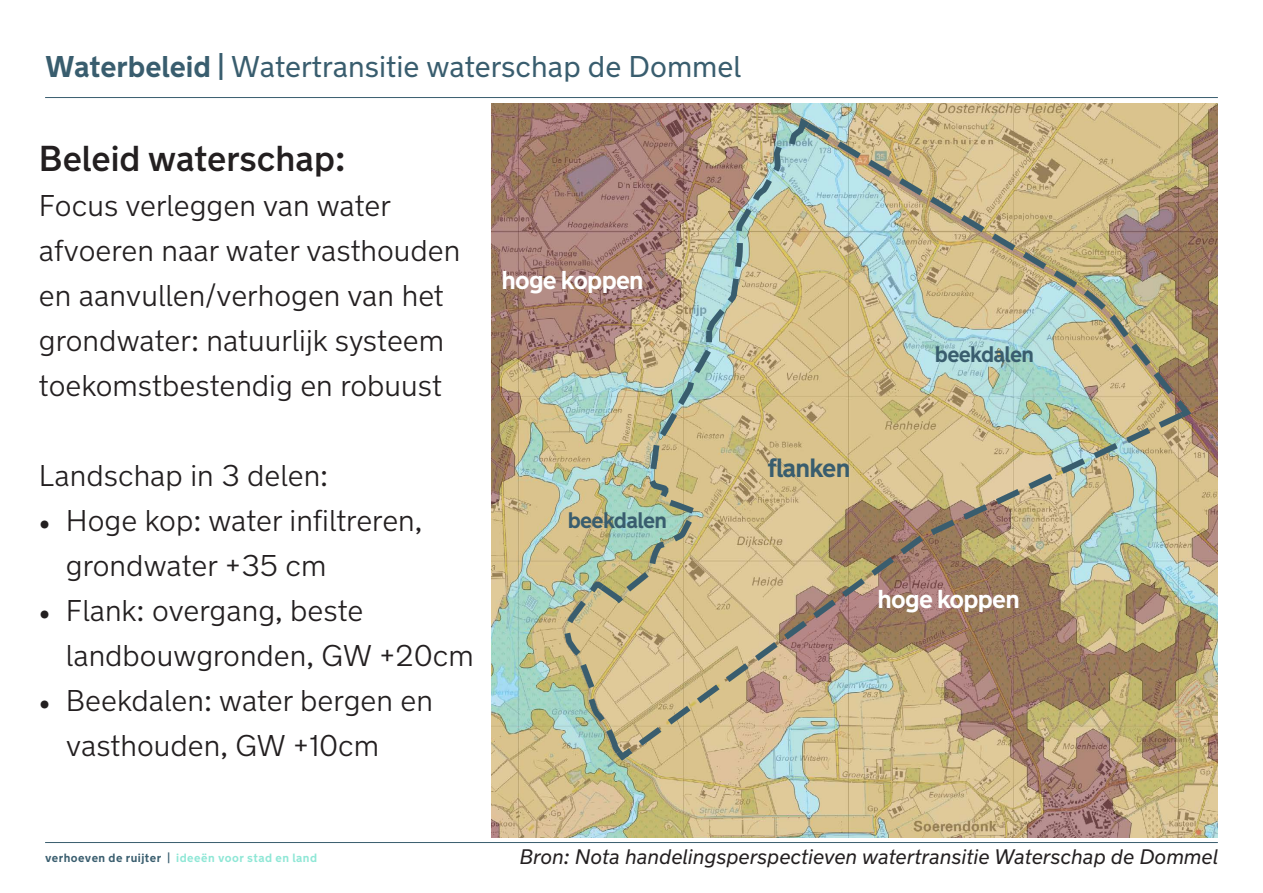
<style>
.page{position:relative;width:1263px;height:893px;background:#fff}
.page>*{position:absolute;margin:0;border:0;box-sizing:border-box;transform-origin:0 0}
.t1{font:500 36px "New Transport";color:#231f20}
.t2{font:300 30px/45px "New Transport";color:#231f20}
.t3{font:30px "New Transport";color:#395d6e}
.t4{font:700 26.4px "New Transport";letter-spacing:-.03em;color:#395d6e}
.t5{font:700 25.8px "New Transport";letter-spacing:-.03em;color:#fff}
.t6{font:700 22.5px "New Transport";letter-spacing:-.03em;color:#395d6e}
.t7{font:italic 21px "New Transport";color:#231f20}
.t8{font:700 12px "New Transport";letter-spacing:.04em;color:#8fe7d6}
.s1{font-weight:700}
.s2{font-family:"Minion Pro";font-weight:400}
.s3{color:#395d6e}
</style>
<div class="page">
<hr style="left:45px;top:842px;width:1173px;height:1px;background:#395d6e">
<hr style="left:45px;top:97px;width:1173px;height:1px;background:#395d6e">
<img style="left:491px;top:104px;width:726px;height:733px">
<svg style="left:802px;top:119px;width:389px;height:289px"></svg>
<svg style="left:1176px;top:402px;width:17px;height:19px"></svg>
<svg style="left:813px;top:408px;width:374px;height:353px"></svg>
<img style="left:563px;top:121px;width:250px;height:643px">
<p class="t3" style="left:45px;top:48px;width:697px"><span class="s1">Waterbeleid |</span> Watertransitie waterschap de Dommel</p>
<p class="t1" style="left:39px;top:136px;width:308px">Beleid waterschap:</p>
<p class="t2" style="left:39px;top:183px;width:423px">Focus verleggen van water afvoeren naar water vasthouden en aanvullen/verhogen van het grondwater: natuurlijk systeem toekomstbestendig en robuust</p>
<p class="t2" style="left:39px;top:453px;width:291px">Landschap in 3 delen:</p>
<p class="t2" style="left:66px;top:498px;width:358px;text-indent:-27px"><span class="s2">•</span> Hoge kop: water infiltreren, grondwater +35 cm</p>
<p class="t2" style="left:66px;top:588px;width:409px;text-indent:-27px"><span class="s2">•</span> Flank: overgang, beste landbouwgronden, GW +20cm</p>
<p class="t2" style="left:66px;top:678px;width:369px;text-indent:-27px"><span class="s2">•</span> Beekdalen: water bergen en vasthouden, GW +10cm</p>
<p class="t5" style="left:501px;top:264px;width:144px">hoge koppen</p>
<p class="t6" style="left:568px;top:506px;width:101px">beekdalen</p>
<p class="t4" style="left:767px;top:451px;width:84px">flanken</p>
<p class="t6" style="left:935px;top:339px;width:101px">beekdalen</p>
<p class="t5" style="left:878px;top:582px;width:144px">hoge koppen</p>
<p class="t8" style="left:45px;top:850px;width:274px"><span class="s3">verhoeven de ruijter |</span> ideeën voor stad en land</p>
<p class="t7" style="left:519px;top:843px;width:700px">Bron: Nota handelingsperspectieven watertransitie Waterschap de Dommel</p>
</div>
